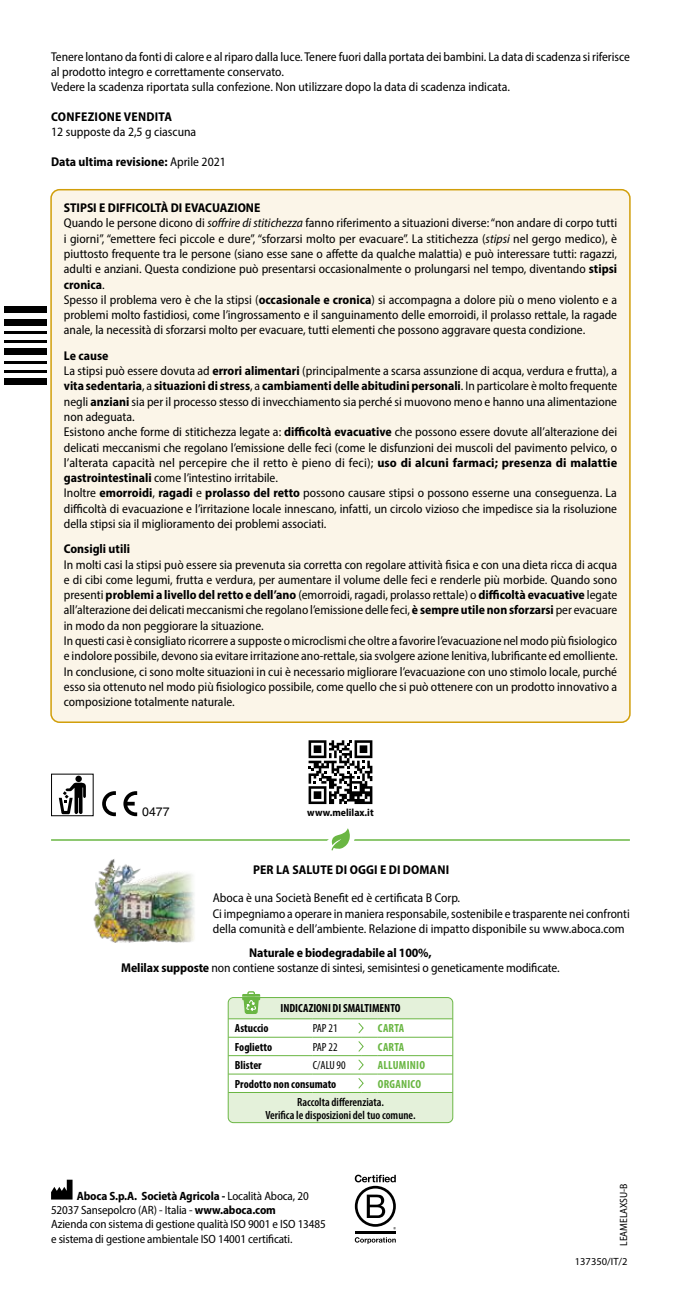
<style>
.page{position:relative;width:681px;height:1297px;background:#fff}
.page>*{position:absolute;margin:0;border:0;box-sizing:border-box;transform-origin:0 0}
.t1{font:semi-condensed 12.75px/15.3px "Myriad Pro";color:#000}
.t2{font:700 semi-condensed 12.75px "Myriad Pro";letter-spacing:.005em;color:#000}
.t3{font:12.3px "Helvetica LT Std";color:#000}
.t4{font:semi-condensed 12px/14.4px "Myriad Pro";letter-spacing:-.01em;color:#000}
.t5{font:700 condensed 11.85px "Myriad Pro";color:#000}
.t6{font:600 condensed 11.85px/13px "Myriad Pro";color:#000;text-align:center}
.t7{font:700 condensed 11.85px "Myriad Pro";letter-spacing:.02em;color:#6ab643}
.t8{font:condensed 11.85px "Myriad Pro";color:#000}
.t9{font:700 semi-condensed 10.5px "Myriad Pro";color:#000}
.t10{font:semi-condensed 10.5px "Myriad Pro";color:#000}
.t11{font:10.5px "Myriad Pro";color:#000}
.s1{font-weight:400}
.s2{font-weight:700}
.s3{font-style:italic}
</style>
<div class="page">
<div style="left:4px;top:306px;width:43px;height:7px;background:#000"></div>
<div style="left:4px;top:319px;width:43px;height:6px;background:#000"></div>
<hr style="left:4px;top:332px;width:43px;height:2px;background:#000">
<hr style="left:4px;top:340px;width:43px;height:2px;background:#000">
<div style="left:4px;top:349px;width:43px;height:6px;background:#000"></div>
<hr style="left:4px;top:361px;width:43px;height:3px;background:#000">
<hr style="left:4px;top:370px;width:43px;height:2px;background:#000">
<div style="left:4px;top:378px;width:43px;height:7px;background:#000"></div>
<svg style="left:308px;top:740px;width:64px;height:64px"></svg>
<div style="left:51px;top:774px;width:43px;height:42px;border:1px solid #000"></div>
<div style="left:75px;top:776px;width:7px;height:6px;background:#000;border-radius:50%"></div>
<svg style="left:59px;top:782px;width:27px;height:32px"></svg>
<svg style="left:102px;top:791px;width:14px;height:25px"></svg>
<svg style="left:123px;top:791px;width:14px;height:25px"></svg>
<div style="left:51px;top:190px;width:578px;height:532px;background:#fbf5e8;border-radius:9px"></div>
<div style="left:50px;top:189px;width:580px;height:534px;border:2px solid #d19e09;border-radius:9px"></div>
<img style="left:93px;top:859px;width:102px;height:84px">
<svg style="left:51px;top:1180px;width:21px;height:19px"></svg>
<hr style="left:355px;top:1231px;width:40px;height:3px;background:#000">
<svg style="left:354px;top:1175px;width:41px;height:54px"></svg>
<svg style="left:354px;top:1237px;width:41px;height:7px"></svg>
<svg style="left:228px;top:991px;width:224px;height:132px"></svg>
<hr style="left:51px;top:839px;width:578px;height:2px;background:#6ab643">
<svg style="left:321px;top:828px;width:34px;height:23px"></svg>
<p class="t1" style="left:51px;top:48px;width:580px">Tenere lontano da fonti di calore e al riparo dalla luce. Tenere fuori dalla portata dei bambini. La data di scadenza si riferisce al prodotto integro e correttamente conservato.<br>Vedere la scadenza riportata sulla confezione. Non utilizzare dopo la data di scadenza indicata.</p>
<p class="t2" style="left:51px;top:108px;width:122px">CONFEZIONE VENDITA</p>
<p class="t1" style="left:51px;top:124px;width:147px">12 supposte da 2,5 g ciascuna</p>
<p class="t2" style="left:51px;top:153px;width:176px">Data ultima revisione: <span class="s1">Aprile 2021</span></p>
<p class="t1" style="left:64px;top:200px;width:554px"><span class="s2">STIPSI E DIFFICOLTÀ DI EVACUAZIONE<br></span>Quando le persone dicono di <span class="s3">soffrire di stitichezza</span> fanno riferimento a situazioni diverse: “non andare di corpo tutti i giorni”, “emettere feci piccole e dure”, “sforzarsi molto per evacuare”. La stitichezza (<span class="s3">stipsi</span> nel gergo medico), è piuttosto frequente tra le persone (siano esse sane o affette da qualche malattia) e può interessare tutti: ragazzi, adulti e anziani. Questa condizione può presentarsi occasionalmente o prolungarsi nel tempo, diventando <span class="s2">stipsi cronica</span>.<br>Spesso il problema vero è che la stipsi (<span class="s2">occasionale e cronica</span>) si accompagna a dolore più o meno violento e a problemi molto fastidiosi, come l’ingrossamento e il sanguinamento delle emorroidi, il prolasso rettale, la ragade anale, la necessità di sforzarsi molto per evacuare, tutti elementi che possono aggravare questa condizione.</p>
<p class="t1" style="left:64px;top:348px;width:555px"><span class="s2">Le cause<br></span>La stipsi può essere dovuta ad <span class="s2">errori alimentari</span> (principalmente a scarsa assunzione di acqua, verdura e frutta), a <span class="s2">vita sedentaria</span>, a <span class="s2">situazioni di stress</span>, a <span class="s2">cambiamenti delle abitudini personali</span>. In particolare è molto frequente negli <span class="s2">anziani</span> sia per il processo stesso di invecchiamento sia perché si muovono meno e hanno una alimentazione non adeguata.<br>Esistono anche forme di stitichezza legate a: <span class="s2">difficoltà evacuative</span> che possono essere dovute all’alterazione dei delicati meccanismi che regolano l’emissione delle feci (come le disfunzioni dei muscoli del pavimento pelvico, o l’alterata capacità nel percepire che il retto è pieno di feci); <span class="s2">uso di alcuni farmaci; presenza di malattie gastrointestinali</span> come l’intestino irritabile.<br>Inoltre <span class="s2">emorroidi</span>, <span class="s2">ragadi</span> e <span class="s2">prolasso del retto</span> possono causare stipsi o possono esserne una conseguenza. La difficoltà di evacuazione e l’irritazione locale innescano, infatti, un circolo vizioso che impedisce sia la risoluzione della stipsi sia il miglioramento dei problemi associati.</p>
<p class="t2" style="left:64px;top:541px;width:68px">Consigli utili</p>
<p class="t1" style="left:64px;top:556px;width:555px">In molti casi la stipsi può essere sia prevenuta sia corretta con regolare attività fisica e con una dieta ricca di acqua e di cibi come legumi, frutta e verdura, per aumentare il volume delle feci e renderle più morbide. Quando sono presenti <span class="s2">problemi a livello del retto e dell’ano</span> (emorroidi, ragadi, prolasso rettale) o <span class="s2">difficoltà evacuative</span> legate all’alterazione dei delicati meccanismi che regolano l’emissione delle feci, <span class="s2">è sempre utile non sforzarsi</span> per evacuare in modo da non peggiorare la situazione.<br>In questi casi è consigliato ricorrere a supposte o microclismi che oltre a favorire l’evacuazione nel modo più fisiologico e indolore possibile, devono sia evitare irritazione ano-rettale, sia svolgere azione lenitiva, lubrificante ed emolliente.<br>In conclusione, ci sono molte situazioni in cui è necessario migliorare l’evacuazione con uno stimolo locale, purché esso sia ottenuto nel modo più fisiologico possibile, come quello che si può ottenere con un prodotto innovativo a composizione totalmente naturale.</p>
<p class="t3" style="left:142px;top:805px;width:29px">0477</p>
<p class="t9" style="left:307px;top:806px;width:68px">www.melilax.it</p>
<p class="t2" style="left:253px;top:862px;width:197px">PER LA SALUTE DI OGGI E DI DOMANI</p>
<p class="t1" style="left:213px;top:890px;width:418px">Aboca è una Società Benefit ed è certificata B Corp.<br>Ci impegniamo a operare in maniera responsabile, sostenibile e trasparente nei confronti della comunità e dell’ambiente. Relazione di impatto disponibile su www.aboca.com</p>
<p class="t1" style="left:121px;top:945px;width:440px;text-align:center"><span class="s2">Naturale e biodegradabile al 100%,<br>Melilax supposte</span> non contiene sostanze di sintesi, semisintesi o geneticamente modificate.</p>
<p class="t5" style="left:280px;top:1001px;width:121px">INDICAZIONI DI SMALTIMENTO</p>
<p class="t5" style="left:235px;top:1021px;width:35px">Astuccio</p>
<p class="t8" style="left:312px;top:1021px;width:26px">PAP 21</p>
<p class="t7" style="left:378px;top:1021px;width:28px">CARTA</p>
<p class="t5" style="left:235px;top:1039px;width:39px">Foglietto</p>
<p class="t8" style="left:312px;top:1040px;width:26px">PAP 22</p>
<p class="t7" style="left:378px;top:1039px;width:28px">CARTA</p>
<p class="t5" style="left:235px;top:1058px;width:28px">Blister</p>
<p class="t8" style="left:312px;top:1058px;width:34px">C/ALU 90</p>
<p class="t7" style="left:378px;top:1058px;width:49px">ALLUMINIO</p>
<p class="t5" style="left:235px;top:1076px;width:103px">Prodotto non consumato</p>
<p class="t7" style="left:378px;top:1076px;width:45px">ORGANICO</p>
<p class="t6" style="left:265px;top:1095px;width:152px">Raccolta differenziata.<br>Verifica le disposizioni del tuo comune.</p>
<p class="t4" style="left:51px;top:1188px;width:276px;text-indent:26px"><span class="s2">Aboca S.p.A. Società Agricola -</span> Località Aboca, 20<br>52037 Sansepolcro (AR) - Italia - <span class="s2">www.aboca.com<br></span>Azienda con sistema di gestione qualità ISO 9001 e ISO 13485 e sistema di gestione ambientale ISO 14001 certificati.</p>
<p class="t10" style="left:617px;top:1246px;width:64px;rotate:-90deg">LEAMELAXSU-B</p>
<p class="t11" style="left:574px;top:1255px;width:54px">137350/IT/2</p>
</div>
